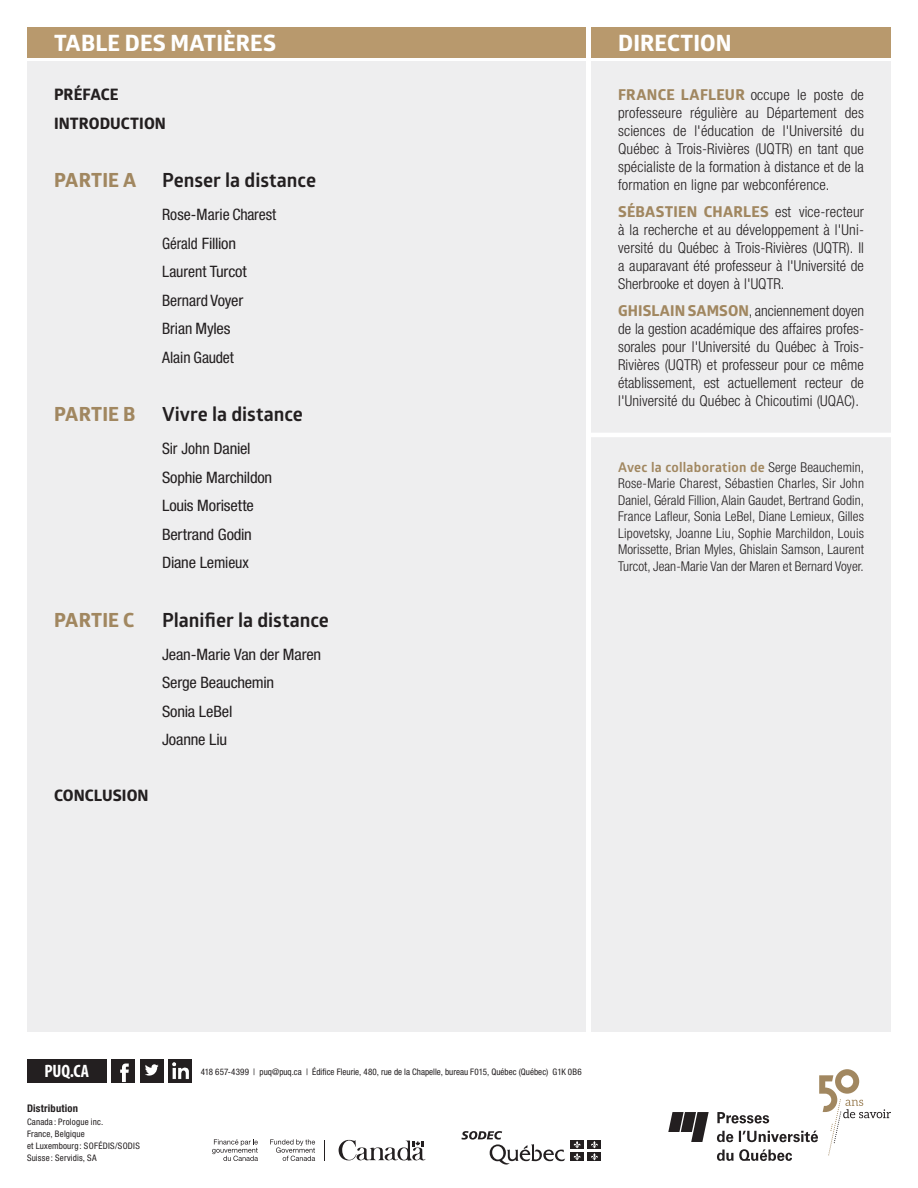
<style>
.page{position:relative;width:918px;height:1188px;background:#fff}
.page>*{position:absolute;margin:0;border:0;box-sizing:border-box;transform-origin:0 0}
._1_Fiche_Titre_verso{font:700 22.5px "Globerx";letter-spacing:.01em;color:#fff}
._2_Fiche_Niv1-verso{font:700 19.5px "Glober";color:#231f20}
._2_Fiche_Niv1-verso-2{font:700 19.5px "Globerx";letter-spacing:.01em;color:#a18760}
.t1{font:700 condensed 18px "Myriad Pro";color:#fff}
._3_Fiche_Niv2-verso{font:condensed 15.75px "Helvetica Neue LT Std";letter-spacing:-.01em;color:#231f20;scale:1.05 1}
._3_Fiche_Niv2-verso-2{font:condensed 15.75px "Helvetica Neue LT Std";letter-spacing:-.01em;color:#231f20}
._3_Fiche_Niv2-verso-3{font:700 15.75px "Globerx";letter-spacing:.005em;color:#231f20}
._3_Fiche_Niv2-verso-4{font:condensed 15.75px "Helvetica Neue LT Std";letter-spacing:-.01em;color:#231f20;scale:.95 1}
._7_Fiche_bios_auteur{font:300 condensed 15px/18px "Helvetica Neue LT Std";letter-spacing:.01em;color:#231f20;text-align:justify}
._8_Fiche_collaborati{font:300 condensed 13.5px/16.5px "Helvetica Neue LT Std";letter-spacing:.005em;color:#231f20;text-align:justify}
.t2{font:700 condensed 10.5px "Helvetica Neue LT Std";letter-spacing:.02em;color:#231f20}
.t3{font:condensed 9px/12px "Helvetica Neue LT Std";letter-spacing:.015em;color:#231f20}
.s1{font-family:"Globerx";font-weight:700;font-stretch:normal;color:#a18760}
.s2{font-family:"Glober";font-weight:700;font-stretch:normal;color:#a18760}
</style>
<div class="page">
<div style="left:591px;top:62px;width:300px;height:970px;background:#eeeeef"></div>
<div style="left:27px;top:62px;width:558px;height:970px;background:#eeeeef"></div>
<svg style="left:668px;top:1112px;width:41px;height:30px"></svg>
<svg style="left:717px;top:1069px;width:174px;height:92px"></svg>
<svg style="left:339px;top:1139px;width:86px;height:22px"></svg>
<svg style="left:212px;top:1139px;width:46px;height:22px"></svg>
<svg style="left:270px;top:1139px;width:45px;height:22px"></svg>
<svg style="left:324px;top:1140px;width:1px;height:21px"></svg>
<div style="left:570px;top:1141px;width:14px;height:8px;background:#231f20"></div>
<div style="left:588px;top:1141px;width:13px;height:8px;background:#231f20"></div>
<div style="left:570px;top:1153px;width:14px;height:8px;background:#231f20"></div>
<svg style="left:574px;top:1141px;width:7px;height:19px"></svg>
<div style="left:588px;top:1153px;width:13px;height:8px;background:#231f20"></div>
<svg style="left:591px;top:1141px;width:7px;height:19px"></svg>
<svg style="left:461px;top:1131px;width:104px;height:34px"></svg>
<div style="left:140px;top:1059px;width:23px;height:23px;background:#231f20"></div>
<svg style="left:145px;top:1064px;width:14px;height:12px"></svg>
<div style="left:112px;top:1059px;width:23px;height:23px;background:#231f20"></div>
<svg style="left:120px;top:1064px;width:9px;height:18px"></svg>
<div style="left:168px;top:1059px;width:24px;height:23px;background:#231f20"></div>
<img style="left:172px;top:1062px;width:17px;height:18px">
<div style="left:27px;top:1059px;width:80px;height:23px;background:#231f20"></div>
<div style="left:27px;top:27px;width:558px;height:30px;background:#b8996d"></div>
<div style="left:591px;top:27px;width:300px;height:30px;background:#b8996d"></div>
<hr style="left:588px;top:433px;width:306px;height:4px;background:#fff">
<h1 class="_1_Fiche_Titre_verso" style="left:54px;top:26px;width:224px">TABLE DES MATIÈRES</h1>
<p class="_1_Fiche_Titre_verso" style="left:618px;top:26px;width:115px">DIRECTION</p>
<p class="_7_Fiche_bios_auteur" style="left:618px;top:85px;width:247px"><span class="s1">FRANCE LAFLEUR</span> occupe le poste de professeure régulière au Département des sciences de l'éducation de l'Université du Québec à Trois-Rivières (UQTR) en tant que spécialiste de la formation à distance et de la formation en ligne par webconférence.</p>
<p class="_7_Fiche_bios_auteur" style="left:618px;top:202px;width:247px"><span class="s1">SÉBASTIEN CHARLES</span> est vice-recteur à la recherche et au développement à l'Uni&shy;versité du Québec à Trois-Rivières (UQTR). Il a auparavant été professeur à l'Université de Sherbrooke et doyen à l'UQTR.</p>
<p class="_7_Fiche_bios_auteur" style="left:618px;top:301px;width:247px"><span class="s1">GHISLAIN SAMSON</span>, anciennement doyen de la gestion académique des affaires profes&shy;sorales pour l'Université du Québec à Trois-Rivières (UQTR) et professeur pour ce même établissement, est actuellement recteur de l'Université du Québec à Chicoutimi (UQAC).</p>
<p class="_3_Fiche_Niv2-verso-3" style="left:54px;top:83px;width:66px">PRÉFACE</p>
<p class="_3_Fiche_Niv2-verso-3" style="left:54px;top:112px;width:113px">INTRODUCTION</p>
<p class="_2_Fiche_Niv1-verso-2" style="left:54px;top:166px;width:84px">PARTIE A</p>
<p class="_2_Fiche_Niv1-verso" style="left:162px;top:167px;width:156px">Penser la distance</p>
<p class="_3_Fiche_Niv2-verso-2" style="left:162px;top:206px;width:116px">Rose-Marie Charest</p>
<p class="_3_Fiche_Niv2-verso-4" style="left:162px;top:234px;width:79px">Gérald Fillion</p>
<p class="_3_Fiche_Niv2-verso-2" style="left:162px;top:263px;width:86px">Laurent Turcot</p>
<p class="_3_Fiche_Niv2-verso-2" style="left:162px;top:291px;width:83px">Bernard Voyer</p>
<p class="_3_Fiche_Niv2-verso-2" style="left:162px;top:320px;width:70px">Brian Myles</p>
<p class="_3_Fiche_Niv2-verso-2" style="left:162px;top:348px;width:73px">Alain Gaudet</p>
<p class="_2_Fiche_Niv1-verso-2" style="left:54px;top:400px;width:83px">PARTIE B</p>
<p class="_2_Fiche_Niv1-verso" style="left:162px;top:401px;width:143px">Vivre la distance</p>
<p class="_3_Fiche_Niv2-verso-2" style="left:162px;top:440px;width:90px">Sir John Daniel</p>
<p class="_3_Fiche_Niv2-verso" style="left:162px;top:468px;width:107px">Sophie Marchildon</p>
<p class="_3_Fiche_Niv2-verso" style="left:162px;top:497px;width:89px">Louis Morisette</p>
<p class="_3_Fiche_Niv2-verso" style="left:162px;top:525px;width:87px">Bertrand Godin</p>
<p class="_3_Fiche_Niv2-verso" style="left:162px;top:554px;width:84px">Diane Lemieux</p>
<p class="_8_Fiche_collaborati" style="left:618px;top:459px;width:248px"><span class="s2">Avec la collaboration de</span> Serge Beauchemin, Rose-Marie Charest, Sébastien Charles, Sir John Daniel, Gérald Fillion, Alain Gaudet, Bertrand Godin, France Lafleur, Sonia LeBel, Diane Lemieux, Gilles Lipovetsky, Joanne Liu, Sophie Marchildon, Louis Morissette, Brian Myles, Ghislain Samson, Laurent Turcot, Jean-Marie Van der Maren et Bernard Voyer.</p>
<p class="_2_Fiche_Niv1-verso-2" style="left:54px;top:606px;width:82px">PARTIE C</p>
<p class="_2_Fiche_Niv1-verso" style="left:162px;top:606px;width:169px">Planifier la distance</p>
<p class="_3_Fiche_Niv2-verso" style="left:162px;top:645px;width:153px">Jean-Marie Van der Maren</p>
<p class="_3_Fiche_Niv2-verso" style="left:162px;top:674px;width:108px">Serge Beauchemin</p>
<p class="_3_Fiche_Niv2-verso" style="left:162px;top:702px;width:69px">Sonia LeBel</p>
<p class="_3_Fiche_Niv2-verso" style="left:162px;top:731px;width:64px">Joanne Liu</p>
<p class="_3_Fiche_Niv2-verso-3" style="left:54px;top:784px;width:96px">CONCLUSION</p>
<p class="t1" style="left:44px;top:1060px;width:46px">PUQ.CA</p>
<p class="t3" style="left:201px;top:1066px;width:382px">418 657-4399 | puq@puq.ca | Édifice Fleurie, 480, rue de la Chapelle, bureau F015, Québec (Québec) G1K 0B6</p>
<p class="t2" style="left:27px;top:1101px;width:53px">Distribution</p>
<p class="t3" style="left:27px;top:1116px;width:114px">Canada: Prologue inc.<br>France, Belgique<br>et Luxembourg: SOFÉDIS/SODIS<br>Suisse: Servidis, SA</p>
</div>
